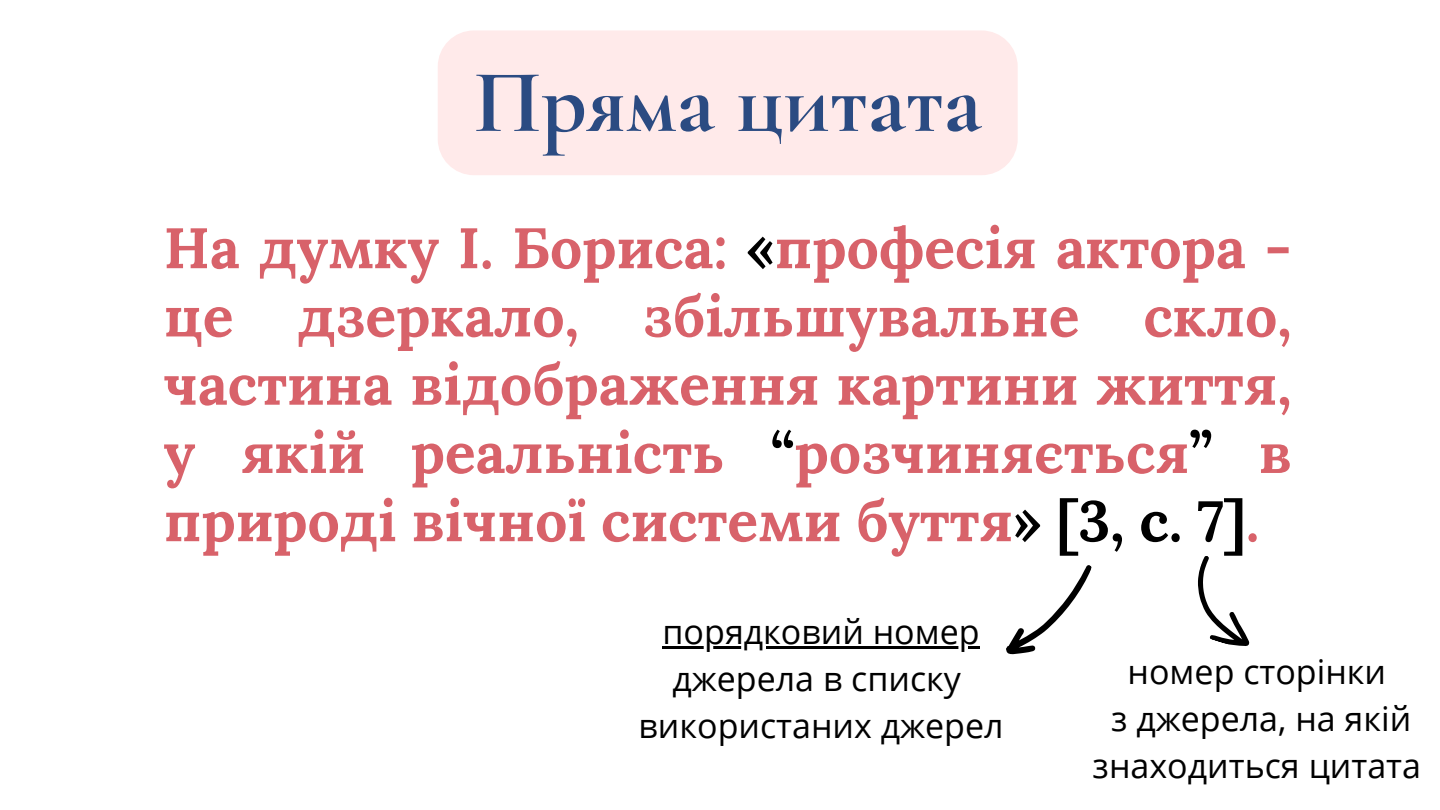
<style>
.page{position:relative;width:1440px;height:810px;background:#fff}
.page>*{position:absolute;margin:0;border:0;box-sizing:border-box;transform-origin:0 0}
.t1{font:700 90px "Cormorant Garamond";color:#2b4b82}
.t2{font:700 57px/68.2px "Lora";color:#d8626a;text-align:justify}
.t3{font:34px "Open Sans";color:#000}
.s1{color:#000}
</style>
<div class="page">
<svg style="left:1006px;top:565px;width:86px;height:90px"></svg>
<svg style="left:1198px;top:556px;width:52px;height:90px"></svg>
<hr style="left:663px;top:646px;width:317px;height:3px;background:#000">
<div style="left:438px;top:30px;width:580px;height:145px;background:#ffeaea;border-radius:36px"></div>
<p class="t1" style="left:474px;top:48px;width:509px">Пряма цитата</p>
<p class="t2" style="left:164px;top:213px;width:1129px">На думку І. Бориса: <span class="s1">«</span>професія актора - це дзеркало, збільшувальне скло, частина відображення картини життя, у якій реальність <span class="s1">“</span>розчиняється<span class="s1">”</span> в природі вічної системи буття<span class="s1">» [3, с. 7]</span>.</p>
<p class="t3" style="left:663px;top:607px;width:319px">порядковий номер</p>
<p class="t3" style="left:672px;top:655px;width:290px">джерела в списку</p>
<p class="t3" style="left:639px;top:702px;width:366px">використаних джерел</p>
<p class="t3" style="left:1128px;top:647px;width:260px">номер сторінки</p>
<p class="t3" style="left:1111px;top:695px;width:302px">з джерела, на якій</p>
<p class="t3" style="left:1093px;top:742px;width:330px">знаходиться цитата</p>
</div>
